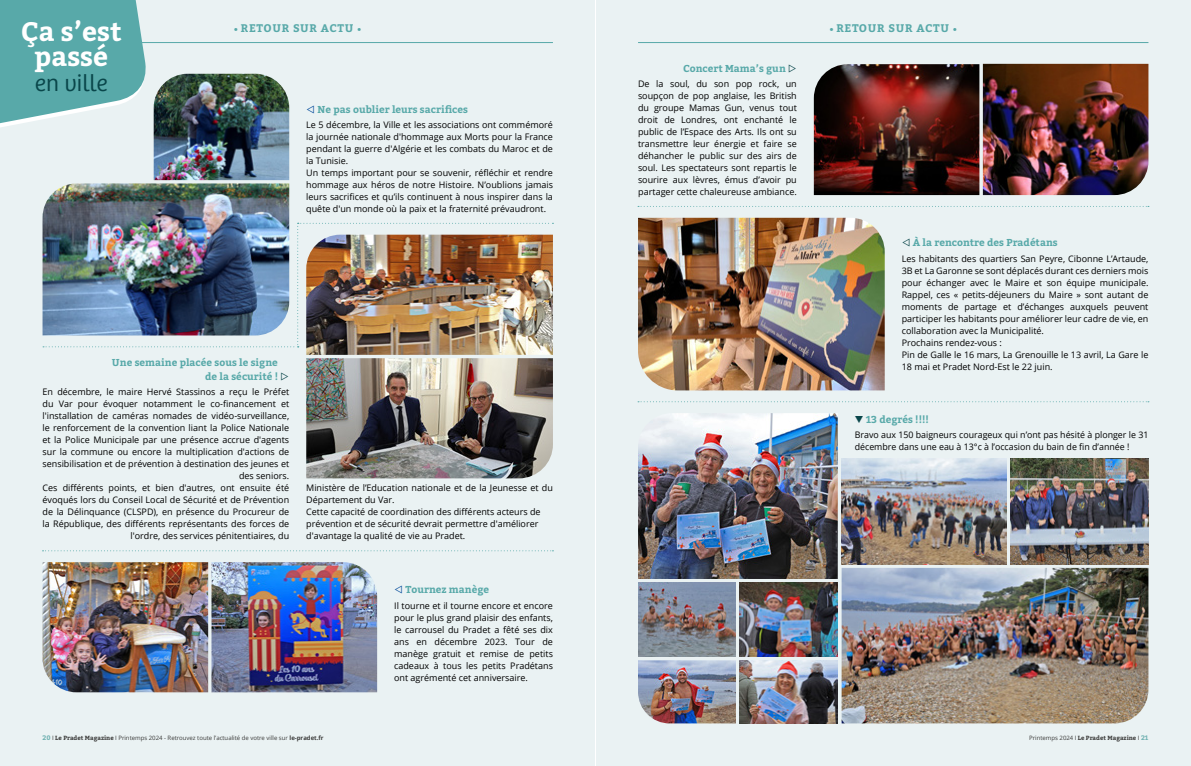
<style>
.page{position:relative;width:1191px;height:766px;background:#fff}
.page>*{position:absolute;margin:0;border:0;box-sizing:border-box;transform-origin:0 0}
.t1{font:700 26.6px/25px "Bitter";color:#fff;text-align:center}
.t2{font:300 24.3px "Bree";color:#09464a}
.t3{font:700 11px "Bitter";letter-spacing:.06em;color:#58a9a9}
.t4{font:700 10px/14px "Bitter";color:#58a9a9}
.t5{font:9px/12px "Open Sans";color:#000}
.t6{font:6px "Open Sans";color:#3c3c3b}
.t7{font:700 6px "Bitter";color:#3c3c3b}
.s1{font-size:8px}
.s2{color:#00489a}
.s3{color:#09464a}
.s4{font-family:"Bitter";font-weight:700;font-size:6.5px;color:#6fb1b1}
.s5{font-family:"Bitter";font-weight:700}
.s6{font-weight:700}
.s7{font-family:"Open Sans";font-weight:400}
.s8{font-size:6.5px;color:#6fb1b1}
</style>
<div class="page">
<div style="left:0;top:0;width:595px;height:765px;background:#eaf2f3"></div>
<div style="left:596px;top:0;width:595px;height:765px;background:#eaf2f3"></div>
<svg style="left:0;top:0;width:146px;height:127px;background:#70b5b5"></svg>
<hr style="left:128px;top:42px;width:425px;height:1px;background:#58a9a9">
<img style="left:43px;top:562px;width:165px;height:130px">
<img style="left:211px;top:562px;width:166px;height:130px">
<img style="left:306px;top:358px;width:247px;height:120px">
<img style="left:306px;top:347px;width:247px;height:8px">
<img style="left:154px;top:74px;width:135px;height:106px">
<img style="left:43px;top:183px;width:246px;height:40px">
<hr style="left:638px;top:42px;width:510px;height:1px;background:#58a9a9">
<img style="left:983px;top:64px;width:165px;height:131px">
<img style="left:814px;top:64px;width:165px;height:131px">
<img style="left:841px;top:567px;width:307px;height:156px">
<img style="left:1010px;top:458px;width:138px;height:106px">
<img style="left:740px;top:582px;width:97px;height:74px">
<img style="left:638px;top:413px;width:199px;height:165px">
<img style="left:740px;top:660px;width:97px;height:63px">
<img style="left:638px;top:660px;width:98px;height:63px">
<img style="left:638px;top:582px;width:98px;height:74px">
<img style="left:841px;top:458px;width:165px;height:106px">
<img style="left:638px;top:218px;width:246px;height:172px">
<svg style="left:43px;top:550px;width:510px;height:1px"></svg>
<svg style="left:638px;top:206px;width:511px;height:1px"></svg>
<svg style="left:638px;top:401px;width:511px;height:1px"></svg>
<img style="left:43px;top:223px;width:510px;height:124px">
<h1 class="t1" style="left:21px;top:20px;width:102px">Ça s’est passé</h1>
<h2 class="t2" style="left:35px;top:65px;width:74px">en ville</h2>
<p class="t3" style="left:234px;top:21px;width:129px"><span class="s1">•</span> RETOUR SUR ACTU <span class="s1">•</span></p>
<p class="t4" style="left:306px;top:102px;width:163px"><span class="s2">◁</span> Ne pas oublier leurs sacrifices</p>
<p class="t5" style="left:306px;top:118px;width:248px">Le 5 décembre, la Ville et les associations ont commémoré la journée nationale d'hommage aux Morts pour la France pendant la guerre d'Algérie et les combats du Maroc et de la Tunisie.<br>Un temps important pour se souvenir, réfléchir et rendre hommage aux héros de notre Histoire. N’oublions jamais leurs sacrifices et qu’ils continuent à nous inspirer dans la quête d'un monde où la paix et la fraternité prévaudront.</p>
<p class="t4" style="left:205px;top:355px;width:86px;text-indent:-93px">Une semaine placée sous le signe de la sécurité ! <span class="s3">▷</span></p>
<p class="t5" style="left:43px;top:386px;width:248px;text-align:right">En décembre, le maire Hervé Stassinos a reçu le Préfet du Var pour évoquer notamment le co-financement et l'installation de caméras nomades de vidéo-surveillance, le renforcement de la convention liant la Police Nationale et la Police Municipale par une présence accrue d'agents sur la commune ou encore la multiplication d'actions de sensibilisation et de prévention à destination des jeunes et des seniors.<br>Ces différents points, et bien d'autres, ont ensuite été évoqués lors du Conseil Local de Sécurité et de Prévention de la Délinquance (CLSPD), en présence du Procureur de la République, des différents représentants des forces de l'ordre, des services pénitentiaires, du</p>
<p class="t5" style="left:306px;top:482px;width:248px">Ministère de l’Education nationale et de la Jeunesse et du Département du Var.<br>Cette capacité de coordination des différents acteurs de prévention et de sécurité devrait permettre d'améliorer d'avantage la qualité de vie au Pradet.</p>
<p class="t4" style="left:394px;top:583px;width:96px"><span class="s2">◁</span> Tournez manège</p>
<p class="t5" style="left:394px;top:599px;width:160px;text-align:justify">Il tourne et il tourne encore et encore pour le plus grand plaisir des enfants, le carrousel du Pradet a fêté ses dix ans en décembre 2023. Tour de manège gratuit et remise de petits cadeaux à tous les petits Pradétans ont agrémenté cet anniversaire.</p>
<p class="t4" style="left:683px;top:61px;width:115px">Concert Mama’s gun <span class="s3">▷</span></p>
<p class="t5" style="left:638px;top:77px;width:160px;text-align:justify">De la soul, du son pop rock, un soupçon de pop anglaise, les British du groupe Mamas Gun, venus tout droit de Londres, ont enchanté le public de l’Espace des Arts. Ils ont su transmettre leur énergie et faire se déhancher le public sur des airs de soul. Les spectateurs sont repartis le sourire aux lèvres, émus d’avoir pu partager cette chaleureuse ambiance.</p>
<p class="t3" style="left:829px;top:21px;width:129px"><span class="s1">•</span> RETOUR SUR ACTU <span class="s1">•</span></p>
<p class="t4" style="left:901px;top:236px;width:157px"><span class="s3">◁</span> À la rencontre des Pradétans</p>
<p class="t5" style="left:901px;top:252px;width:248px">Les habitants des quartiers San Peyre, Cibonne L’Artaude, 3B et La Garonne se sont déplacés durant ces derniers mois pour échanger avec le Maire et son équipe municipale.<br>Rappel, ces « petits-déjeuners du Maire » sont autant de moments de partage et d’échanges auxquels peuvent participer les habitants pour améliorer leur cadre de vie, en collaboration avec la Municipalité.<br>Prochains rendez-vous :<br>Pin de Galle le 16 mars, La Grenouille le 13 avril, La Gare le 18 mai et Pradet Nord-Est le 22 juin.</p>
<p class="t4" style="left:854px;top:412px;width:76px"><span class="s3">▼</span> 13 degrés !!!!</p>
<p class="t5" style="left:854px;top:429px;width:295px">Bravo aux 150 baigneurs courageux qui n’ont pas hésité à plonger le 31 décembre dans une eau à 13°c à l’occasion du bain de fin d’année !</p>
<p class="t6" style="left:43px;top:733px;width:283px"><span class="s4">20</span> I <span class="s5">Le Pradet Magazine</span> I Printemps 2024 - Retrouvez toute l’actualité de votre ville sur <span class="s6">le-pradet.fr</span></p>
<p class="t7" style="left:1029px;top:733px;width:121px"><span class="s7">Printemps 2024 I</span> Le Pradet Magazine <span class="s7">I</span> <span class="s8">21</span></p>
</div>
